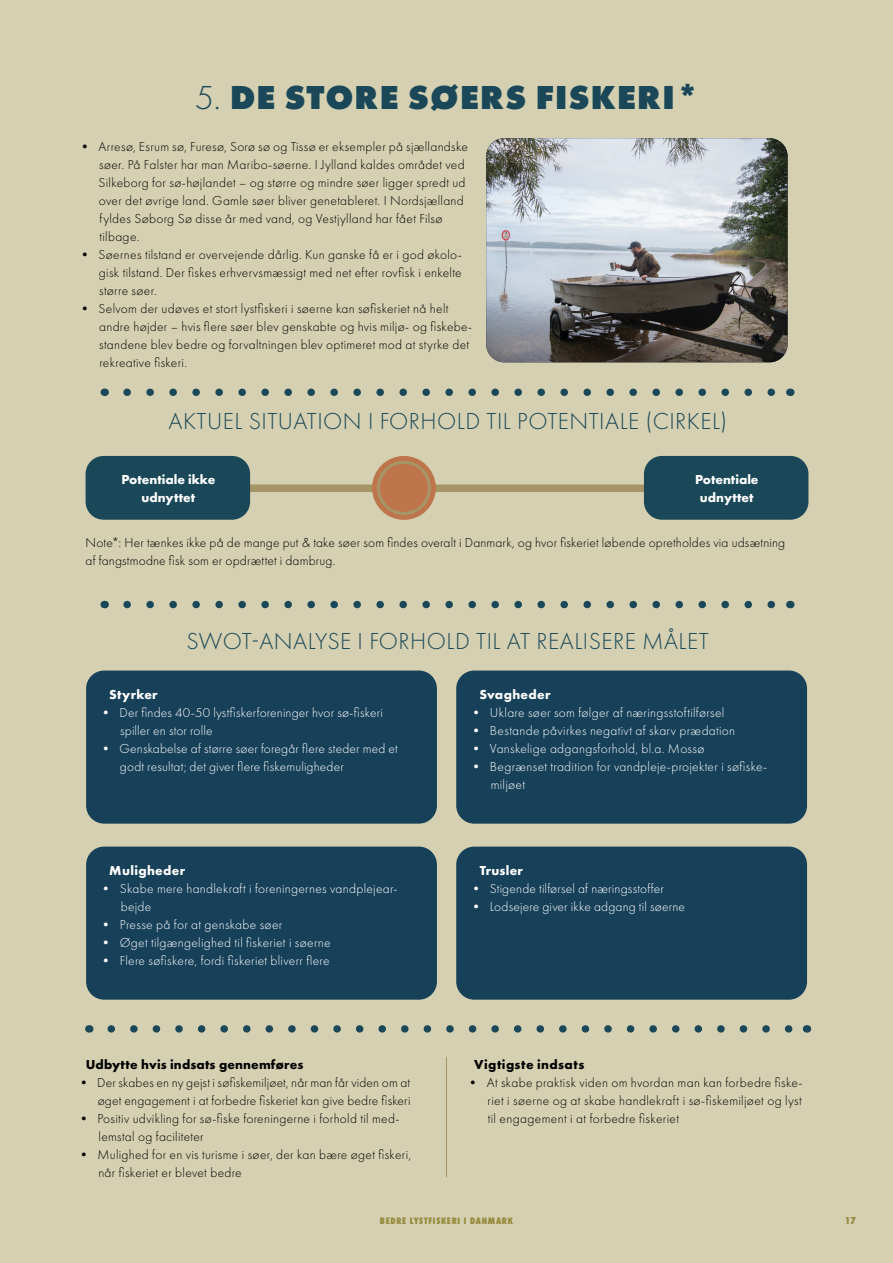
<style>
.page{position:relative;width:893px;height:1263px;background:#d5d0b1}
.page>*{position:absolute;margin:0;border:0;box-sizing:border-box;transform-origin:0 0}
.t1{font:800 34.5px "Futura PT";letter-spacing:.02em;color:#1a4858}
.t2{font:300 24px "Futura PT";letter-spacing:.02em;color:#1a4858}
.t3{font:300 13.5px/18px "Futura PT";letter-spacing:.02em;color:#000}
.t4{font:300 13.5px/18px "Futura PT";letter-spacing:.02em;color:#fff}
.t5{font:700 13.5px/18px "Futura PT";color:#fff;text-align:center}
.t6{font:700 13.5px "Futura PT";letter-spacing:.01em;color:#000}
.t7{font:700 13.5px "Futura PT";letter-spacing:.03em;color:#000}
.t8{font:700 13.5px "Futura PT";letter-spacing:.03em;color:#fff}
.t9{font:700 13.5px "Futura PT";letter-spacing:.025em;color:#fff}
.t10{font:700 13.5px "Futura PT";letter-spacing:.02em;color:#fff}
.t11{font:800 10.5px "Futura PT Cond";color:#968a3d}
.t12{font:800 9.75px "Futura PT Cond";letter-spacing:.07em;color:#968a3d}
.s1{font-weight:300}
</style>
<div class="page">
<div style="left:234px;top:484px;width:442px;height:8px;background:#a69665"></div>
<div style="left:86px;top:456px;width:164px;height:64px;background:#1a4858;border-radius:18px"></div>
<div style="left:644px;top:456px;width:164px;height:64px;background:#1a4858;border-radius:18px"></div>
<div style="left:372px;top:456px;width:64px;height:64px;background:#be754c;border-radius:50%"></div>
<div style="left:377px;top:461px;width:54px;height:54px;border:3px solid #a69665;border-radius:50%"></div>
<svg style="left:127px;top:388px;width:648px;height:8px"></svg>
<svg style="left:127px;top:601px;width:648px;height:7px"></svg>
<svg style="left:111px;top:1025px;width:682px;height:8px"></svg>
<div style="left:86px;top:670px;width:351px;height:154px;background:#174059;border-radius:18px"></div>
<div style="left:86px;top:846px;width:351px;height:154px;background:#174059;border-radius:18px"></div>
<div style="left:456px;top:670px;width:351px;height:154px;background:#174059;border-radius:18px"></div>
<div style="left:456px;top:846px;width:351px;height:154px;background:#174059;border-radius:18px"></div>
<hr style="left:446px;top:1057px;width:1px;height:120px;background:#a69665">
<img style="left:486px;top:138px;width:302px;height:224px">
<h1 class="t1" style="left:195px;top:76px;width:506px"><span class="s1">5.</span> DE STORE SØERS FISKERI*</h1>
<p class="t3" style="left:99px;top:137px;width:371px;text-indent:-21px">• Arresø, Esrum sø, Furesø, Sorø sø og Tissø er eksempler på sjællandske søer. På Falster har man Maribo-søerne. I Jylland kaldes området ved Silkeborg for sø-højlandet – og større og mindre søer ligger spredt ud over det øvrige land. Gamle søer bliver genetableret. I Nordsjælland fyldes Søborg Sø disse år med vand, og Vestjylland har fået Filsø tilbage.</p>
<p class="t3" style="left:99px;top:245px;width:364px;text-align:justify;text-indent:-21px">• Søernes tilstand er overvejende dårlig. Kun ganske få er i god økolo&shy;gisk tilstand. Der fiskes erhvervsmæssigt med net efter rovfisk i enkelte større søer.</p>
<p class="t3" style="left:99px;top:299px;width:375px;text-indent:-21px">• Selvom der udøves et stort lystfiskeri i søerne kan søfiskeriet nå helt andre højder – hvis flere søer blev genskabte og hvis miljø- og fiskebe&shy;standene blev bedre og forvaltningen blev optimeret mod at styrke det rekreative fiskeri.</p>
<h2 class="t2" style="left:169px;top:407px;width:560px">AKTUEL SITUATION I FORHOLD TIL POTENTIALE (CIRKEL)</h2>
<p class="t5" style="left:121px;top:470px;width:95px">Potentiale ikke udnyttet</p>
<p class="t5" style="left:695px;top:470px;width:65px">Potentiale udnyttet</p>
<p class="t3" style="left:86px;top:533px;width:701px">Note*: Her tænkes ikke på de mange put &amp; take søer som findes overalt i Danmark, og hvor fiskeriet løbende opretholdes via udsætning af fangstmodne fisk som er opdrættet i dambrug.</p>
<h2 class="t2" style="left:187px;top:627px;width:524px">SWOT-ANALYSE I FORHOLD TIL AT REALISERE MÅLET</h2>
<p class="t10" style="left:109px;top:686px;width:50px">Styrker</p>
<p class="t4" style="left:120px;top:703px;width:264px;text-indent:-21px">• Der findes 40-50 lystfiskerforeninger hvor sø-fiskeri spiller en stor rolle</p>
<p class="t4" style="left:120px;top:739px;width:279px;text-indent:-21px">• Genskabelse af større søer foregår flere steder med et godt resultat; det giver flere fiskemuligheder</p>
<p class="t8" style="left:109px;top:862px;width:78px">Muligheder</p>
<p class="t4" style="left:121px;top:879px;width:278px;text-indent:-21px">• Skabe mere handlekraft i foreningernes vandplejear&shy;bejde</p>
<p class="t4" style="left:99px;top:915px;width:185px">• Presse på for at genskabe søer</p>
<p class="t4" style="left:99px;top:933px;width:233px">• Øget tilgængelighed til fiskeriet i søerne</p>
<p class="t4" style="left:99px;top:951px;width:232px">• Flere søfiskere, fordi fiskeriet bliverr flere</p>
<p class="t6" style="left:86px;top:1055px;width:219px">Udbytte hvis indsats gennemføres</p>
<p class="t3" style="left:77px;top:1073px;width:335px;text-align:right">• Der skabes en ny gejst i søfiskemiljøet, når man får viden om at øget engagement i at forbedre fiskeriet kan give bedre fiskeri</p>
<p class="t3" style="left:99px;top:1109px;width:302px;text-indent:-22px">• Positiv udvikling for sø-fiske foreningerne i forhold til med&shy;lemstal og faciliteter</p>
<p class="t3" style="left:98px;top:1145px;width:314px;text-indent:-21px">• Mulighed for en vis turisme i søer, der kan bære øget fiskeri, når fiskeriet er blevet bedre</p>
<p class="t9" style="left:479px;top:686px;width:73px">Svagheder</p>
<p class="t4" style="left:469px;top:703px;width:256px">• Uklare søer som følger af næringsstoftilførsel</p>
<p class="t4" style="left:469px;top:721px;width:267px">• Bestande påvirkes negativt af skarv prædation</p>
<p class="t4" style="left:469px;top:739px;width:237px">• Vanskelige adgangsforhold, bl.a. Mossø</p>
<p class="t4" style="left:491px;top:757px;width:278px;text-indent:-21px">• Begrænset tradition for vandpleje-projekter i søfiske&shy;miljøet</p>
<p class="t5" style="left:480px;top:861px;width:45px">Trusler</p>
<p class="t4" style="left:469px;top:879px;width:196px">• Stigende tilførsel af næringsstoffer</p>
<p class="t4" style="left:469px;top:897px;width:217px">• Lodsejere giver ikke adgang til søerne</p>
<p class="t7" style="left:474px;top:1055px;width:112px">Vigtigste indsats</p>
<p class="t3" style="left:488px;top:1073px;width:317px;text-align:justify;text-indent:-21px">• At skabe praktisk viden om hvordan man kan forbedre fiske&shy;riet i søerne og at skabe handlekraft i sø-fiskemiljøet og lyst til engagement i at forbedre fiskeriet</p>
<p class="t12" style="left:380px;top:1214px;width:135px">BEDRE LYSTFISKERI I DANMARK</p>
<p class="t11" style="left:845px;top:1215px;width:13px">17</p>
</div>
